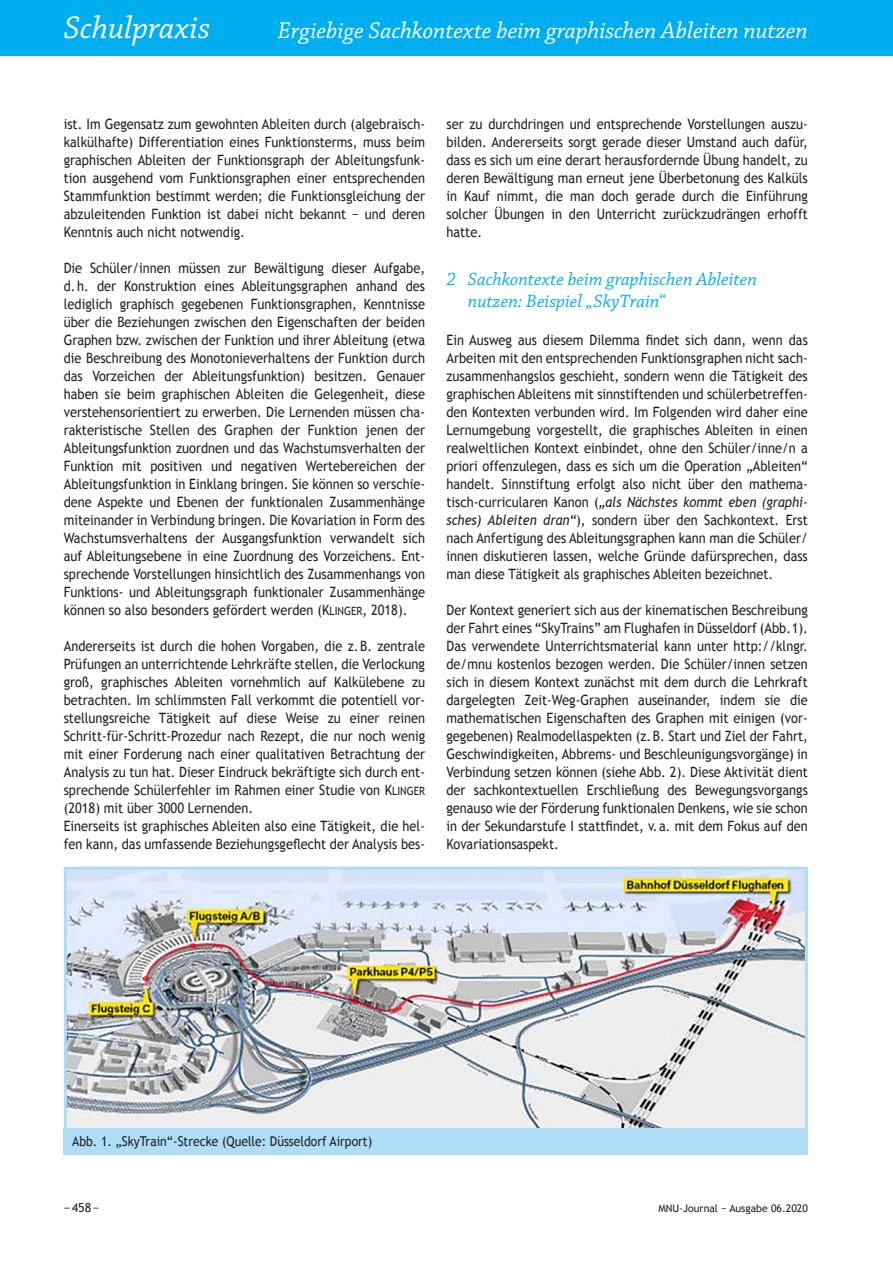
<style>
.page{position:relative;width:893px;height:1263px;background:#fff}
.page>*{position:absolute;margin:0;border:0;box-sizing:border-box;transform-origin:0 0}
.t1{font:italic 33px "Chaparral Pro";color:#fff}
.t2{font:italic 24px "Chaparral Pro";color:#fff}
.t3{font:italic 18.75px/22.5px "Chaparral Pro";color:#00aeef}
.t4{font:14.25px/18px "Trebuchet MS";color:#231f20;text-align:justify;scale:.9 1}
.t5{font:13.5px "Trebuchet MS";color:#231f20;scale:.9 1}
.t6{font:12.3px "Trebuchet MS";color:#231f20}
.t7{font:10.5px "Trebuchet MS";color:#231f20}
.s1{font-size:11.4px}
.s2{font-style:italic}
</style>
<div class="page">
<div style="left:0;top:0;width:893px;height:55px;background:#00aeef"></div>
<img style="left:68px;top:871px;width:736px;height:257px">
<div style="left:64px;top:867px;width:744px;height:270px;border:3px solid #aedef7"></div>
<div style="left:64px;top:1128px;width:744px;height:27px;background:#aedef7"></div>
<h1 class="t1" style="left:64px;top:15px;width:148px">Schulpraxis</h1>
<h2 class="t2" style="left:278px;top:21px;width:531px">Ergiebige Sachkontexte beim graphischen Ableiten nutzen</h2>
<p class="t4" style="left:64px;top:114px;width:403px">ist. Im Gegensatz zum gewohnten Ableiten durch (algebraisch&shy;kalkülhafte) Differentiation eines Funktionsterms, muss beim graphischen Ableiten der Funktionsgraph der Ableitungsfunk&shy;tion ausgehend vom Funktionsgraphen einer entsprechenden Stammfunktion bestimmt werden; die Funktionsgleichung der abzuleitenden Funktion ist dabei nicht bekannt − und deren Kenntnis auch nicht notwendig.</p>
<p class="t4" style="left:64px;top:258px;width:403px">Die Schüler/innen müssen zur Bewältigung dieser Aufgabe, d. h. der Konstruktion eines Ableitungsgraphen anhand des lediglich graphisch gegebenen Funktionsgraphen, Kenntnisse über die Beziehungen zwischen den Eigenschaften der beiden Graphen bzw. zwischen der Funktion und ihrer Ableitung (etwa die Beschreibung des Monotonieverhaltens der Funktion durch das Vorzeichen der Ableitungsfunktion) besitzen. Genauer haben sie beim graphischen Ableiten die Gelegenheit, diese verstehensorientiert zu erwerben. Die Lernenden müssen cha&shy;rakteristische Stellen des Graphen der Funktion jenen der Ableitungsfunktion zuordnen und das Wachstumsverhalten der Funktion mit positiven und negativen Wertebereichen der Ableitungsfunktion in Einklang bringen. Sie können so verschie&shy;dene Aspekte und Ebenen der funktionalen Zusammenhänge miteinander in Verbindung bringen. Die Kovariation in Form des Wachstumsverhaltens der Ausgangsfunktion verwandelt sich auf Ableitungsebene in eine Zuordnung des Vorzeichens. Ent&shy;sprechende Vorstellungen hinsichtlich des Zusammenhangs von Funktions- und Ableitungsgraph funktionaler Zusammenhänge können so also besonders gefördert werden (K<span class="s1">LINGER</span>, 2018).</p>
<p class="t4" style="left:64px;top:636px;width:403px;text-align:left">Andererseits ist durch die hohen Vorgaben, die z. B. zentrale Prüfungen an unterrichtende Lehrkräfte stellen, die Verlockung groß, graphisches Ableiten vornehmlich auf Kalkülebene zu betrachten. Im schlimmsten Fall verkommt die potentiell vor&shy;stellungsreiche Tätigkeit auf diese Weise zu einer reinen Schritt-für-Schritt-Prozedur nach Rezept, die nur noch wenig mit einer Forderung nach einer qualitativen Betrachtung der Analysis zu tun hat. Dieser Eindruck bekräftigte sich durch ent&shy;sprechende Schülerfehler im Rahmen einer Studie von K<span class="s1">LINGER </span>(2018) mit über 3000 Lernenden.<br>Einerseits ist graphisches Ableiten also eine Tätigkeit, die hel&shy;fen kann, das umfassende Beziehungsgeflecht der Analysis bes-</p>
<p class="t4" style="left:446px;top:114px;width:403px">ser zu durchdringen und entsprechende Vorstellungen auszu&shy;bilden. Andererseits sorgt gerade dieser Umstand auch dafür, dass es sich um eine derart herausfordernde Übung handelt, zu deren Bewältigung man erneut jene Überbetonung des Kalküls in Kauf nimmt, die man doch gerade durch die Einführung solcher Übungen in den Unterricht zurückzudrängen erhofft hatte.</p>
<h3 class="t3" style="left:468px;top:269px;width:291px;text-indent:-21px">2 Sachkontexte beim graphischen Ableiten nutzen: Beispiel „SkyTrain“</h3>
<p class="t4" style="left:446px;top:330px;width:403px">Ein Ausweg aus diesem Dilemma findet sich dann, wenn das Arbeiten mit den entsprechenden Funktionsgraphen nicht sach&shy;zusammenhangslos geschieht, sondern wenn die Tätigkeit des graphischen Ableitens mit sinnstiftenden und schülerbetreffen&shy;den Kontexten verbunden wird. Im Folgenden wird daher eine Lernumgebung vorgestellt, die graphisches Ableiten in einen realweltlichen Kontext einbindet, ohne den Schüler/inne/n a priori offenzulegen, dass es sich um die Operation „Ableiten“ handelt. Sinnstiftung erfolgt also nicht über den mathema&shy;tisch-curricularen Kanon (<span class="s2">„als Nächstes kommt eben (graphi&shy;sches) Ableiten dran“</span>), sondern über den Sachkontext. Erst nach Anfertigung des Ableitungsgraphen kann man die Schüler/ innen diskutieren lassen, welche Gründe dafürsprechen, dass man diese Tätigkeit als graphisches Ableiten bezeichnet.</p>
<p class="t4" style="left:446px;top:600px;width:403px">Der Kontext generiert sich aus der kinematischen Beschreibung der Fahrt eines “SkyTrains” am Flughafen in Düsseldorf (Abb. 1).<br>Das verwendete Unterrichtsmaterial kann unter http://klngr. de/mnu kostenlos bezogen werden. Die Schüler/innen setzen sich in diesem Kontext zunächst mit dem durch die Lehrkraft dargelegten Zeit-Weg-Graphen auseinander, indem sie die mathematischen Eigenschaften des Graphen mit einigen (vor&shy;gegebenen) Realmodellaspekten (z. B. Start und Ziel der Fahrt, Geschwindigkeiten, Abbrems- und Beschleunigungsvorgänge) in Verbindung setzen können (siehe Abb. 2). Diese Aktivität dient der sach kontextuellen Erschließung des Bewegungsvorgangs genauso wie der Förderung funktionalen Denkens, wie sie schon in der Sekundarstufe I stattfindet, v. a. mit dem Fokus auf den Kova riationsaspekt.</p>
<p class="t5" style="left:72px;top:1134px;width:335px">Abb. 1. „SkyTrain“-Strecke (Quelle: Düsseldorf Airport)</p>
<p class="t6" style="left:64px;top:1200px;width:37px">− 458 −</p>
<p class="t7" style="left:658px;top:1202px;width:151px">MNU-Journal − Ausgabe 06.2020</p>
</div>
